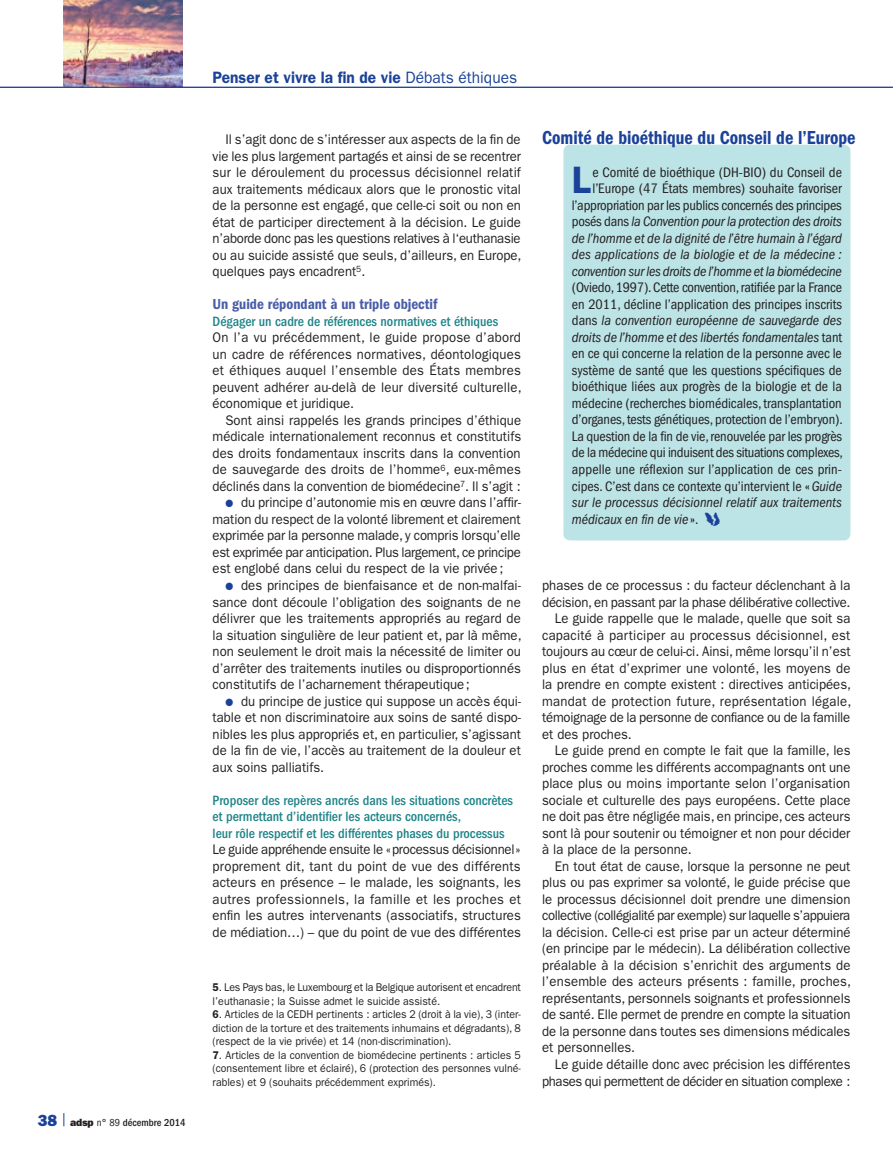
<style>
.page{position:relative;width:893px;height:1149px;background:#fff}
.page>*{position:absolute;margin:0;border:0;box-sizing:border-box;transform-origin:0 0}
.t1{font:600 38.25px "ITC Franklin Gothic Std";color:#1b4299}
.t2{font:19.5px "ITC Franklin Gothic Std Dm Cd";color:#1b4299;scale:.94 1}
.t3{font:600 16.5px "ITC Franklin Gothic Std";color:#1b4299;scale:.94 1}
.t4{font:15px "ITC Franklin Gothic Std Dm Cd";color:#495da8}
.t5{font:condensed 14.25px/16.5px "ITC Franklin Gothic Std";color:#231f20;text-align:justify}
.t6{font:italic condensed 14.25px/16.5px "ITC Franklin Gothic Std";letter-spacing:-.015em;color:#231f20;text-align:right}
.t7{font:13.95px/16.5px "ITC Franklin Gothic Std";color:#231f20;text-align:justify;scale:.94 1}
.t8{font:500 condensed 13.95px/16.5px "ITC Franklin Gothic Std";color:#1f8488}
.t9{font:13.95px "ITC Franklin Gothic Std";letter-spacing:-.03em;color:#231f20;scale:.94 1}
.t10{font:13.95px "ITC Franklin Gothic Std";letter-spacing:-.025em;color:#231f20;scale:.94 1}
.t11{font:13.95px "ITC Franklin Gothic Std";letter-spacing:.02em;color:#231f20;scale:.94 1}
.t12{font:11.25px/13.5px "ITC Franklin Gothic Std";color:#231f20;text-align:justify;scale:.94 1}
.t13{font:500 condensed 10.5px "ITC Franklin Gothic Std";color:#231f20}
.s1{font-family:"ITC Franklin Gothic Std Hvy";font-weight:400;font-stretch:normal;font-size:16.2px;color:#1b4299}
.s2{font-family:"ITC Franklin Gothic Std Hvy";font-weight:400;font-stretch:normal}
.s3{font-weight:400}
.s4{color:#1b4299}
.s5{font-weight:600}
.s6{font-style:normal}
.s7{font-style:italic}
.s8{font-family:"Ph Fpictos";font-weight:600;font-stretch:normal;font-size:15px;color:#1b4299}
</style>
<div class="page">
<svg style="left:64px;top:1113px;width:1px;height:12px"></svg>
<img style="left:64px;top:0;width:119px;height:87px">
<hr style="left:0;top:87px;width:893px;height:1px;background:#1b4299">
<div style="left:563px;top:145px;width:287px;height:395px;background:#bce3e5;border-radius:7px"></div>
<p class="t13" style="left:38px;top:1115px;width:149px"><span class="s1">38</span> <span class="s2">adsp</span> <span class="s3">n° 89</span> décembre 2014</p>
<p class="t3" style="left:213px;top:68px;width:325px">Penser et vivre la fin de vie <span class="s3">Débats éthiques</span></p>
<p class="t7" style="left:213px;top:131px;width:330px;text-indent:13px">Il s’agit donc de s’intéresser aux aspects de la fin de vie les plus largement partagés et ainsi de se recentrer sur le déroulement du processus décisionnel relatif aux traitements médicaux alors que le pronostic vital de la personne est engagé, que celle-ci soit ou non en état de participer directement à la décision. Le guide n’aborde donc pas les questions relatives à l‘euthanasie ou au suicide assisté que seuls, d’ailleurs, en Europe, quelques pays encadrent<sup>5</sup>.</p>
<p class="t4" style="left:213px;top:295px;width:226px">Un guide répondant à un triple objectif</p>
<p class="t8" style="left:213px;top:313px;width:287px">Dégager un cadre de références normatives et éthiques</p>
<p class="t7" style="left:213px;top:329px;width:330px">On l’a vu précédemment, le guide propose d’abord un cadre de références normatives, déontologiques et éthiques auquel l’ensemble des États membres peuvent adhérer au-delà de leur diversité culturelle, économique et juridique.</p>
<p class="t7" style="left:213px;top:412px;width:330px;text-indent:13px">Sont ainsi rappelés les grands principes d’éthique médicale internationalement reconnus et constitutifs des droits fondamentaux inscrits dans la convention de sauvegarde des droits de l’homme<sup>6</sup>, eux-mêmes déclinés dans la convention de biomédecine<sup>7</sup>. Il s’agit :</p>
<p class="t7" style="left:213px;top:494px;width:329px;text-indent:13px"><span class="s4">●</span> du principe d’autonomie mis en œuvre dans l’affir&shy;mation du respect de la volonté librement et clairement exprimée par la personne malade, y compris lorsqu’elle est exprimée par anticipation. Plus largement, ce principe est englobé dans celui du respect de la vie privée;</p>
<p class="t7" style="left:213px;top:577px;width:330px;text-indent:13px"><span class="s4">●</span> des principes de bienfaisance et de non-malfai&shy;sance dont découle l’obligation des soignants de ne délivrer que les traitements appropriés au regard de la situation singulière de leur patient et, par là même, non seulement le droit mais la nécessité de limiter ou d’arrêter des traitements inutiles ou disproportionnés constitutifs de l’acharnement thérapeutique;</p>
<p class="t7" style="left:213px;top:692px;width:329px;text-indent:13px"><span class="s4">●</span> du principe de justice qui suppose un accès équi&shy;table et non discriminatoire aux soins de santé dispo&shy;nibles les plus appropriés et, en particulier, s’agissant de la fin de vie, l’accès au traitement de la douleur et aux soins palliatifs.</p>
<p class="t8" style="left:213px;top:791px;width:302px">Proposer des repères ancrés dans les situations concrètes et permettant d’identifier les acteurs concernés,<br>leur rôle respectif et les différentes phases du processus</p>
<p class="t7" style="left:213px;top:841px;width:330px">Le guide appréhende ensuite le «processus décisionnel» proprement dit, tant du point de vue des différents acteurs en présence – le malade, les soignants, les autres professionnels, la famille et les proches et enfin les autres intervenants (associatifs, structures de médiation…) – que du point de vue des différentes</p>
<p class="t12" style="left:213px;top:980px;width:330px"><span class="s5">5</span>. Les Pays bas, le Luxembourg et la Belgique autorisent et encadrent l’euthanasie; la Suisse admet le suicide assisté.</p>
<p class="t12" style="left:213px;top:1007px;width:329px"><span class="s5">6</span>. Articles de la CEDH pertinents : articles 2 (droit à la vie), 3 (inter&shy;diction de la torture et des traitements inhumains et dégradants), 8 (respect de la vie privée) et 14 (non-discrimination).</p>
<p class="t12" style="left:213px;top:1047px;width:329px"><span class="s5">7</span>. Articles de la convention de biomédecine pertinents : articles 5 (consentement libre et éclairé), 6 (protection des personnes vulné&shy;rables) et 9 (souhaits précédemment exprimés).</p>
<h2 class="t2" style="left:542px;top:126px;width:335px">Comité de bioéthique du Conseil de l’Europe</h2>
<h1 class="t1" style="left:572px;top:157px;width:21px">L</h1>
<p class="t6" style="left:572px;top:164px;width:272px"><span class="s6">e Comité de bioéthique (DH-BIO) du Conseil de l’Europe (47 États membres) souhaite favoriser l’appropriation par les publics concernés des principes posés dans</span> la Convention pour la protection des droits de l’homme et de la dignité de l’être humain à l’égard des applications de la biologie et de la médecine : convention sur les droits de l’homme et la biomédecine</p>
<p class="t5" style="left:572px;top:279px;width:272px">(Oviedo, 1997). Cette convention, ratifiée par la France en 2011, décline l’application des principes inscrits dans <span class="s7">la convention européenne de sauvegarde des droits de l’homme et des libertés fondamentales</span> tant en ce qui concerne la relation de la personne avec le système de santé que les questions spécifiques de bioéthique liées aux progrès de la biologie et de la médecine (recherches biomédicales, transplantation d’organes, tests génétiques, protection de l’embryon).<br>La question de la fin de vie, renouvelée par les progrès de la médecine qui induisent des situations complexes, appelle une réflexion sur l’application de ces prin&shy;cipes. C’est dans ce contexte qu’intervient le «<span class="s7">Guide sur le processus décisionnel relatif aux traitements médicaux en fin de vie</span> ». <span class="s8">y</span></p>
<p class="t7" style="left:542px;top:577px;width:329px">phases de ce processus : du facteur déclenchant à la</p>
<p class="t7" style="left:542px;top:593px;width:330px">décision, en passant par la phase délibérative collective.</p>
<p class="t7" style="left:555px;top:610px;width:316px">Le guide rappelle que le malade, quelle que soit sa</p>
<p class="t7" style="left:542px;top:626px;width:329px">capacité à participer au processus décisionnel, est</p>
<p class="t7" style="left:542px;top:643px;width:330px">toujours au cœur de celui-ci. Ainsi, même lorsqu’il n’est</p>
<p class="t7" style="left:542px;top:659px;width:330px">plus en état d’exprimer une volonté, les moyens de</p>
<p class="t7" style="left:542px;top:676px;width:330px">la prendre en compte existent : directives anticipées,</p>
<p class="t11" style="left:542px;top:692px;width:330px">mandat de protection future, représentation légale,</p>
<p class="t7" style="left:542px;top:709px;width:329px">témoignage de la personne de confiance ou de la famille</p>
<p class="t7" style="left:542px;top:725px;width:97px">et des proches.</p>
<p class="t7" style="left:555px;top:742px;width:316px">Le guide prend en compte le fait que la famille, les</p>
<p class="t7" style="left:542px;top:758px;width:329px">proches comme les différents accompagnants ont une</p>
<p class="t7" style="left:542px;top:775px;width:329px">place plus ou moins importante selon l’organisation</p>
<p class="t7" style="left:542px;top:791px;width:329px">sociale et culturelle des pays européens. Cette place</p>
<p class="t7" style="left:542px;top:808px;width:330px">ne doit pas être négligée mais, en principe, ces acteurs</p>
<p class="t7" style="left:542px;top:824px;width:329px">sont là pour soutenir ou témoigner et non pour décider</p>
<p class="t7" style="left:542px;top:841px;width:161px">à la place de la personne.</p>
<p class="t7" style="left:555px;top:857px;width:316px">En tout état de cause, lorsque la personne ne peut</p>
<p class="t7" style="left:542px;top:874px;width:329px">plus ou pas exprimer sa volonté, le guide précise que</p>
<p class="t7" style="left:542px;top:890px;width:329px">le processus décisionnel doit prendre une dimension</p>
<p class="t9" style="left:542px;top:907px;width:329px">collective (collégialité par exemple) sur laquelle s’appuiera</p>
<p class="t7" style="left:542px;top:923px;width:329px">la décision. Celle-ci est prise par un acteur déterminé</p>
<p class="t7" style="left:542px;top:940px;width:329px">(en principe par le médecin). La délibération collective</p>
<p class="t7" style="left:542px;top:956px;width:330px">préalable à la décision s’enrichit des arguments de</p>
<p class="t7" style="left:542px;top:973px;width:330px">l’ensemble des acteurs présents : famille, proches,</p>
<p class="t7" style="left:542px;top:989px;width:330px">représentants, personnels soignants et professionnels</p>
<p class="t7" style="left:542px;top:1006px;width:329px">de santé. Elle permet de prendre en compte la situation</p>
<p class="t7" style="left:542px;top:1022px;width:329px">de la personne dans toutes ses dimensions médicales</p>
<p class="t7" style="left:542px;top:1039px;width:100px">et personnelles.</p>
<p class="t7" style="left:555px;top:1055px;width:316px">Le guide détaille donc avec précision les différentes</p>
<p class="t10" style="left:542px;top:1072px;width:329px">phases qui permettent de décider en situation complexe :</p>
</div>
